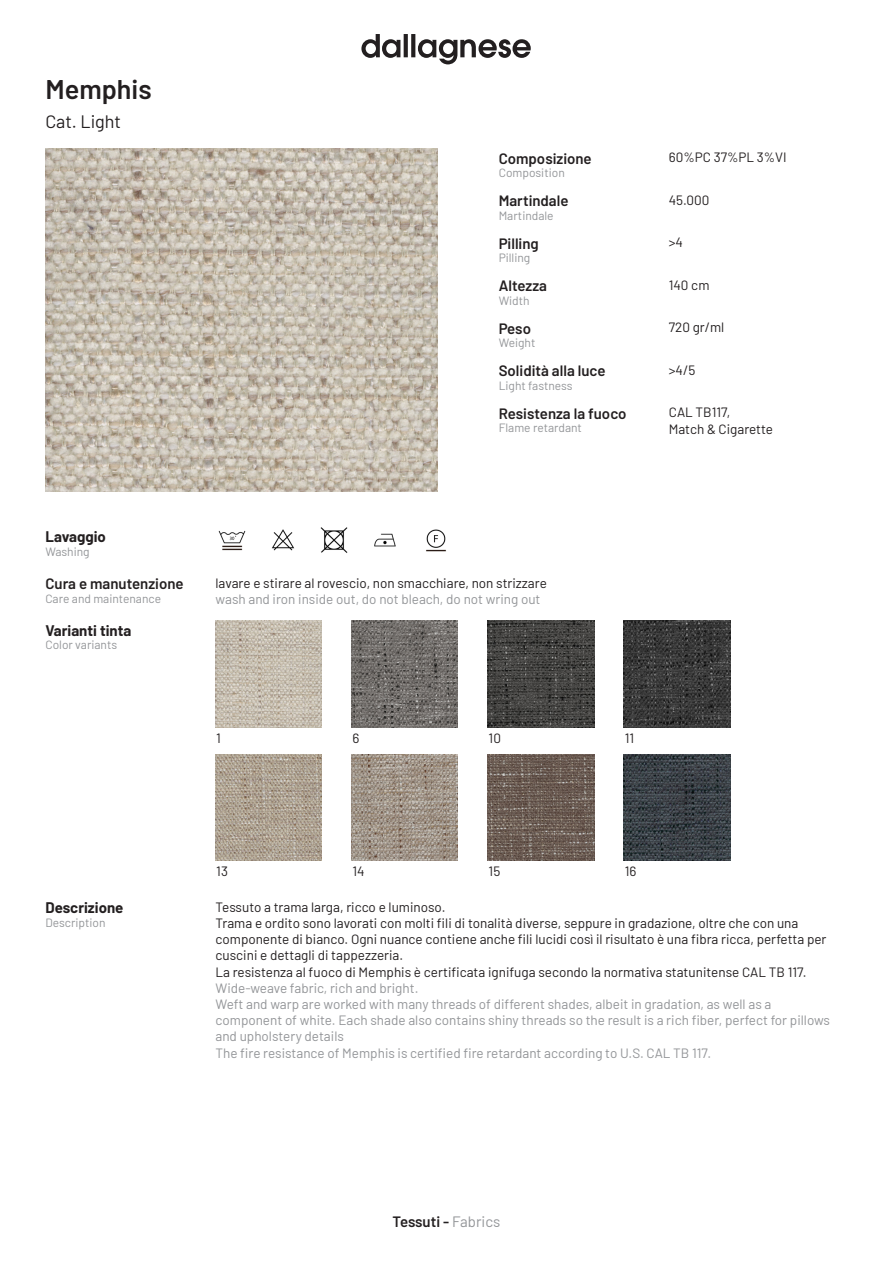
<style>
.page{position:relative;width:893px;height:1263px;background:#fff}
.page>*{position:absolute;margin:0;border:0;box-sizing:border-box;transform-origin:0 0}
.t1{font:600 27px "Barlow";color:#231f20}
.t2{font:18px "Barlow";color:#231f20}
.t3{font:600 15px "Barlow";color:#231f20}
.t4{font:700 15px "Barlow";color:#231f20}
.t5{font:13.5px/16.2px "Barlow";color:#231f20}
.t6{font:13.5px/16.2px "Barlow";color:#939598}
.t7{font:12px "Barlow";color:#939598}
.s1{font-weight:400;color:#939598}
</style>
<div class="page">
<svg style="left:361px;top:34px;width:170px;height:30px"></svg>
<img style="left:45px;top:149px;width:393px;height:342px">
<img style="left:218px;top:530px;width:28px;height:21px">
<img style="left:272px;top:529px;width:22px;height:22px">
<img style="left:320px;top:527px;width:28px;height:26px">
<img style="left:374px;top:533px;width:22px;height:14px">
<img style="left:426px;top:529px;width:20px;height:23px">
<img style="left:216px;top:621px;width:106px;height:106px">
<img style="left:352px;top:621px;width:106px;height:106px">
<img style="left:488px;top:621px;width:106px;height:106px">
<img style="left:624px;top:621px;width:106px;height:106px">
<img style="left:216px;top:754px;width:106px;height:106px">
<img style="left:352px;top:754px;width:106px;height:106px">
<img style="left:488px;top:754px;width:106px;height:106px">
<img style="left:624px;top:754px;width:106px;height:106px">
<p class="t1" style="left:45px;top:70px;width:108px">Memphis</p>
<p class="t2" style="left:45px;top:108px;width:77px">Cat. Light</p>
<p class="t3" style="left:499px;top:147px;width:95px">Composizione</p>
<p class="t7" style="left:499px;top:164px;width:68px">Composition</p>
<p class="t5" style="left:669px;top:148px;width:119px">60%PC 37%PL 3%VI</p>
<p class="t3" style="left:499px;top:190px;width:71px">Martindale</p>
<p class="t7" style="left:499px;top:207px;width:56px">Martindale</p>
<p class="t5" style="left:669px;top:191px;width:42px">45.000</p>
<p class="t3" style="left:499px;top:232px;width:42px">Pilling</p>
<p class="t7" style="left:499px;top:249px;width:33px">Pilling</p>
<p class="t5" style="left:669px;top:233px;width:16px">&gt;4</p>
<p class="t3" style="left:499px;top:275px;width:50px">Altezza</p>
<p class="t7" style="left:499px;top:292px;width:32px">Width</p>
<p class="t5" style="left:669px;top:276px;width:42px">140 cm</p>
<p class="t3" style="left:499px;top:317px;width:34px">Peso</p>
<p class="t7" style="left:499px;top:334px;width:38px">Weight</p>
<p class="t5" style="left:669px;top:318px;width:57px">720 gr/ml</p>
<p class="t3" style="left:499px;top:360px;width:108px">Solidità alla luce</p>
<p class="t7" style="left:499px;top:377px;width:75px">Light fastness</p>
<p class="t5" style="left:669px;top:361px;width:28px">&gt;4/5</p>
<p class="t3" style="left:499px;top:403px;width:129px">Resistenza la fuoco</p>
<p class="t7" style="left:499px;top:419px;width:85px">Flame retardant</p>
<p class="t5" style="left:669px;top:403px;width:63px">CAL TB117,</p>
<p class="t5" style="left:669px;top:420px;width:106px">Match &amp; Cigarette</p>
<p class="t4" style="left:45px;top:526px;width:62px">Lavaggio</p>
<p class="t7" style="left:45px;top:543px;width:46px">Washing</p>
<p class="t3" style="left:45px;top:573px;width:140px">Cura e manutenzione</p>
<p class="t7" style="left:45px;top:590px;width:117px">Care and maintenance</p>
<p class="t4" style="left:45px;top:619px;width:87px">Varianti tinta</p>
<p class="t7" style="left:45px;top:636px;width:73px">Color variants</p>
<p class="t5" style="left:216px;top:574px;width:333px">lavare e stirare al rovescio, non smacchiare, non strizzare</p>
<p class="t6" style="left:216px;top:590px;width:326px">wash and iron inside out, do not bleach, do not wring out</p>
<p class="t5" style="left:216px;top:729px;width:6px">1</p>
<p class="t5" style="left:352px;top:729px;width:8px">6</p>
<p class="t5" style="left:489px;top:729px;width:14px">10</p>
<p class="t5" style="left:625px;top:729px;width:11px">11</p>
<p class="t4" style="left:45px;top:897px;width:79px">Descrizione</p>
<p class="t7" style="left:45px;top:914px;width:62px">Description</p>
<p class="t5" style="left:216px;top:862px;width:13px">13</p>
<p class="t5" style="left:352px;top:862px;width:14px">14</p>
<p class="t5" style="left:489px;top:862px;width:13px">15</p>
<p class="t5" style="left:625px;top:862px;width:13px">16</p>
<p class="t5" style="left:216px;top:898px;width:612px">Tessuto a trama larga, ricco e luminoso.<br>Trama e ordito sono lavorati con molti fili di tonalità diverse, seppure in gradazione, oltre che con una componente di bianco. Ogni nuance contiene anche fili lucidi così il risultato è una fibra ricca, perfetta per cuscini e dettagli di tappezzeria.<br>La resistenza al fuoco di Memphis è certificata ignifuga secondo la normativa statunitense CAL TB 117.</p>
<p class="t6" style="left:216px;top:979px;width:616px">Wide-weave fabric, rich and bright.<br>Weft and warp are worked with many threads of different shades, albeit in gradation, as well as a component of white. Each shade also contains shiny threads so the result is a rich fiber, perfect for pillows and upholstery details<br>The fire resistance of Memphis is certified fire retardant according to U.S. CAL TB 117.</p>
<p class="t3" style="left:392px;top:1210px;width:109px">Tessuti - <span class="s1">Fabrics</span></p>
</div>
